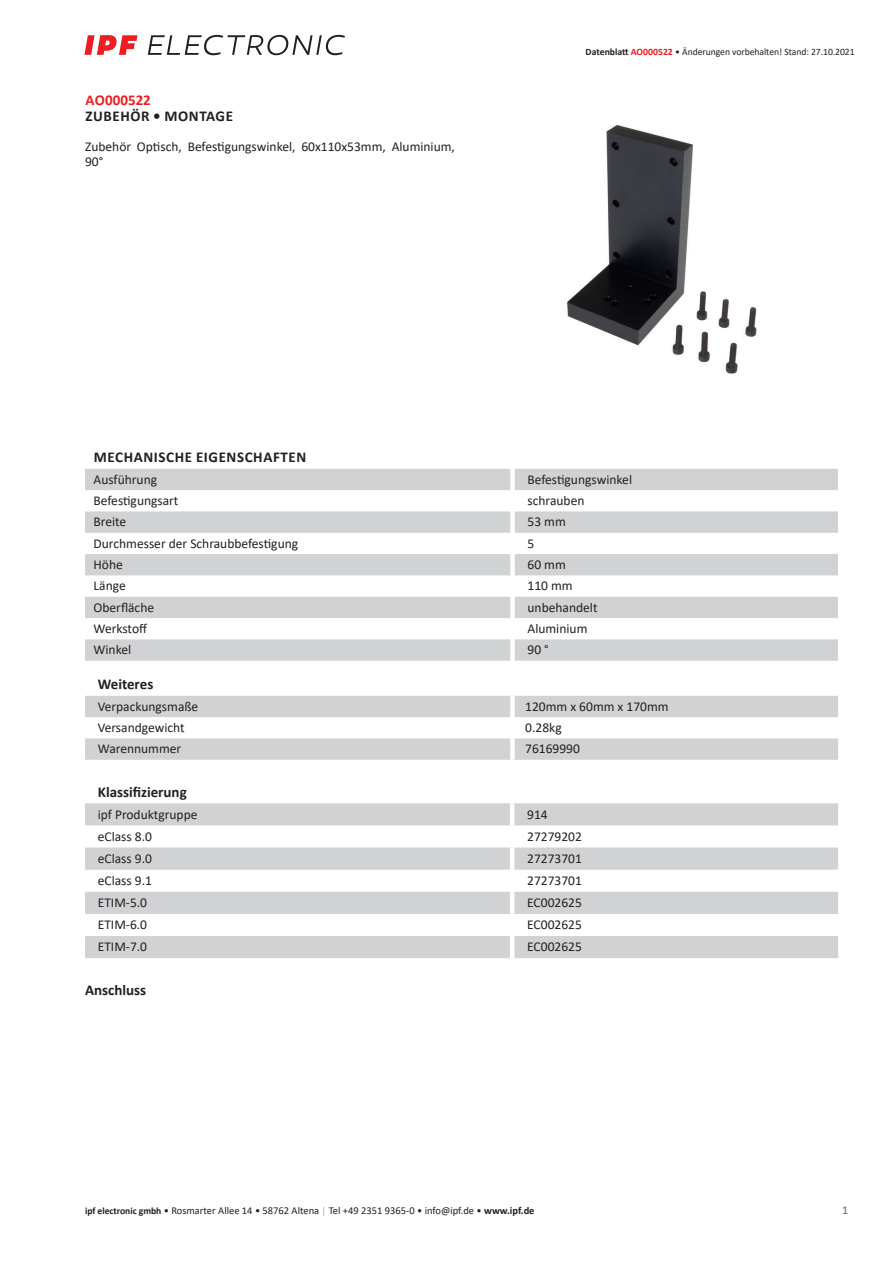
<style>
.page{position:relative;width:893px;height:1263px;background:#fff}
.page>*{position:absolute;margin:0;border:0;box-sizing:border-box;transform-origin:0 0}
.t1{font:700 15px "Calibri";letter-spacing:.04em;color:#231f20}
.t2{font:700 15px "Calibri";color:#231f20}
.t3{font:700 15px "Calibri";color:#ee1d23}
.t4{font:13.5px/15px "Calibri";color:#231f20}
.t5{font:12px "Calibri";color:#636366}
.t6{font:10.5px "Calibri";color:#231f20}
.t7{font:9.75px "Calibri";letter-spacing:-.005em;color:#231f20}
.s1{font-weight:700}
.s2{font-weight:700;color:#ee1d23}
.s3{font-weight:700;font-size:9.75px}
.s4{font-size:9.75px;color:#a8a9ad}
</style>
<div class="page">
<svg style="left:148px;top:35px;width:197px;height:20px"></svg>
<svg style="left:84px;top:35px;width:54px;height:20px"></svg>
<svg style="left:85px;top:469px;width:753px;height:192px;fill:#d1d2d4"></svg>
<svg style="left:85px;top:696px;width:753px;height:64px;fill:#d1d2d4"></svg>
<div style="left:510px;top:696px;width:5px;height:21px;background:#fff"></div>
<div style="left:510px;top:717px;width:5px;height:21px;background:#fff"></div>
<div style="left:510px;top:738px;width:5px;height:22px;background:#fff"></div>
<svg style="left:85px;top:803px;width:753px;height:155px;fill:#d1d2d4"></svg>
<hr style="left:510px;top:803px;width:4px;height:22px;background:#fff">
<hr style="left:510px;top:825px;width:4px;height:22px;background:#fff">
<hr style="left:510px;top:847px;width:4px;height:23px;background:#fff">
<hr style="left:510px;top:870px;width:4px;height:22px;background:#fff">
<hr style="left:510px;top:892px;width:4px;height:22px;background:#fff">
<hr style="left:510px;top:914px;width:4px;height:22px;background:#fff">
<hr style="left:510px;top:936px;width:4px;height:22px;background:#fff">
<img style="left:567px;top:125px;width:190px;height:248px">
<p class="t3" style="left:85px;top:89px;width:67px">AO000522</p>
<p class="t1" style="left:85px;top:106px;width:149px">ZUBEHÖR • MONTAGE</p>
<p class="t4" style="left:85px;top:139px;width:371px">Zubehör Optisch, Befestigungswinkel, 60x110x53mm, Aluminium,<br>90°</p>
<p class="t7" style="left:586px;top:45px;width:271px"><span class="s1">Datenblatt</span> <span class="s2">AO000522</span> • Änderungen vorbehalten! Stand: 27.10.2021</p>
<p class="t1" style="left:94px;top:447px;width:214px">MECHANISCHE EIGENSCHAFTEN</p>
<p class="t4" style="left:94px;top:471px;width:65px">Ausführung</p>
<p class="t4" style="left:527px;top:471px;width:106px">Befestigungswinkel</p>
<p class="t4" style="left:94px;top:493px;width:86px">Befestigungsart</p>
<p class="t4" style="left:527px;top:493px;width:58px">schrauben</p>
<p class="t4" style="left:94px;top:514px;width:34px">Breite</p>
<p class="t4" style="left:527px;top:514px;width:40px">53 mm</p>
<p class="t4" style="left:94px;top:535px;width:206px">Durchmesser der Schraubbefestigung</p>
<p class="t4" style="left:527px;top:535px;width:8px">5</p>
<p class="t4" style="left:94px;top:557px;width:31px">Höhe</p>
<p class="t4" style="left:527px;top:557px;width:40px">60 mm</p>
<p class="t4" style="left:94px;top:578px;width:34px">Länge</p>
<p class="t4" style="left:527px;top:578px;width:47px">110 mm</p>
<p class="t4" style="left:94px;top:599px;width:62px">Oberfläche</p>
<p class="t4" style="left:527px;top:599px;width:72px">unbehandelt</p>
<p class="t4" style="left:94px;top:621px;width:55px">Werkstoff</p>
<p class="t4" style="left:527px;top:621px;width:61px">Aluminium</p>
<p class="t4" style="left:94px;top:642px;width:39px">Winkel</p>
<p class="t4" style="left:527px;top:642px;width:23px">90 °</p>
<p class="t2" style="left:98px;top:674px;width:57px">Weiteres</p>
<p class="t4" style="left:98px;top:698px;width:102px">Verpackungsmaße</p>
<p class="t4" style="left:525px;top:698px;width:145px">120mm x 60mm x 170mm</p>
<p class="t4" style="left:98px;top:720px;width:88px">Versandgewicht</p>
<p class="t4" style="left:525px;top:720px;width:38px">0.28kg</p>
<p class="t4" style="left:98px;top:741px;width:85px">Warennummer</p>
<p class="t4" style="left:525px;top:741px;width:56px">76169990</p>
<p class="t2" style="left:98px;top:781px;width:91px">Klassifizierung</p>
<p class="t4" style="left:98px;top:806px;width:101px">ipf Produktgruppe</p>
<p class="t4" style="left:527px;top:806px;width:22px">914</p>
<p class="t4" style="left:98px;top:828px;width:56px">eClass 8.0</p>
<p class="t4" style="left:527px;top:828px;width:56px">27279202</p>
<p class="t4" style="left:98px;top:850px;width:56px">eClass 9.0</p>
<p class="t4" style="left:527px;top:850px;width:56px">27273701</p>
<p class="t4" style="left:98px;top:873px;width:56px">eClass 9.1</p>
<p class="t4" style="left:527px;top:873px;width:56px">27273701</p>
<p class="t4" style="left:98px;top:895px;width:51px">ETIM-5.0</p>
<p class="t4" style="left:527px;top:895px;width:56px">EC002625</p>
<p class="t4" style="left:98px;top:917px;width:51px">ETIM-6.0</p>
<p class="t4" style="left:527px;top:917px;width:56px">EC002625</p>
<p class="t4" style="left:98px;top:939px;width:51px">ETIM-7.0</p>
<p class="t4" style="left:527px;top:939px;width:56px">EC002625</p>
<p class="t2" style="left:85px;top:980px;width:63px">Anschluss</p>
<p class="t6" style="left:85px;top:1203px;width:451px"><span class="s3">ipf electronic gmbh</span> • Rosmarter Allee 14 • 58762 Altena <span class="s4">│</span> Tel +49 2351 9365-0 • info@ipf.de • <span class="s1">www.ipf.de</span></p>
<p class="t5" style="left:842px;top:1201px;width:8px">1</p>
</div>
